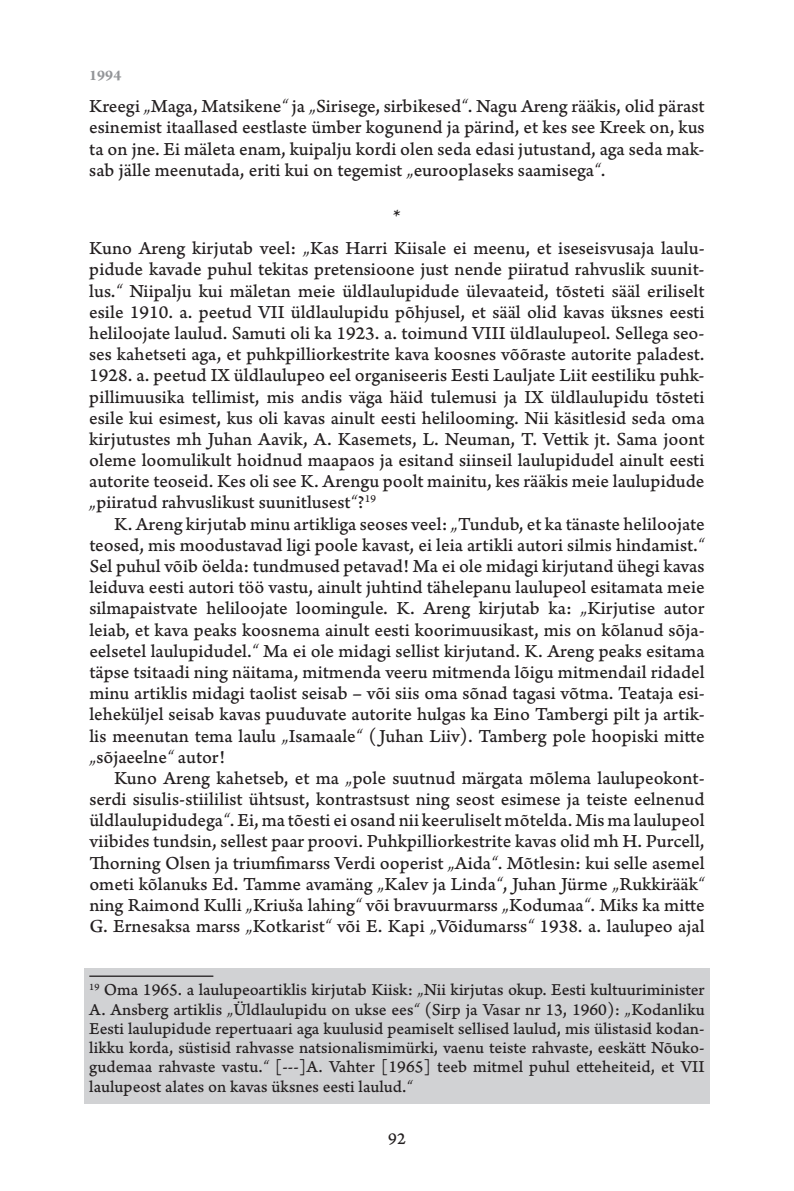
<style>
.page{position:relative;width:794px;height:1191px;background:#fff}
.page>*{position:absolute;margin:0;border:0;box-sizing:border-box;transform-origin:0 0}
.t1{font:19.25px/21.2px "Arno Pro Caption";color:#231f20;text-align:justify}
.t2{font:17.5px/19.2px "Arno Pro Caption";color:#231f20;text-align:justify}
.t3{font:700 15.75px "Arno Pro";color:#939598}
.s1{font-family:"Arno Pro";font-style:italic}
</style>
<div class="page">
<div style="left:84px;top:967px;width:625px;height:136px;background:#d1d2d4"></div>
<hr style="left:89px;top:975px;width:124px;height:1px;background:#231f20">
<p class="t3" style="left:89px;top:66px;width:34px">1994</p>
<p class="t1" style="left:89px;top:97px;width:617px">Kreegi <span class="s1">„</span>Maga, Matsikene<span class="s1">“</span> ja <span class="s1">„</span>Sirisege, sirbikesed<span class="s1">“</span>. Nagu Areng rääkis, olid pärast esinemist itaallased eestlaste ümber kogunend ja pärind, et kes see Kreek on, kus ta on jne. Ei mäleta enam, kuipalju kordi olen seda edasi jutustand, aga seda mak&shy;sab jälle meenutada, eriti kui on tegemist <span class="s1">„</span>eurooplaseks saamisega<span class="s1">“</span>.</p>
<p class="t1" style="left:89px;top:203px;width:617px;line-height:31.2px;text-align:center">*<br>Kuno Areng kirjutab veel: <span class="s1">„</span>Kas Harri Kiisale ei meenu, et iseseisvusaja laulu-</p>
<p class="t1" style="left:89px;top:260px;width:617px">pidude kavade puhul tekitas pretensioone just nende piiratud rahvuslik suunit&shy;lus.<span class="s1">“</span> Niipalju kui mäletan meie üldlaulupidude ülevaateid, tõsteti sääl eriliselt esile 1910. a. peetud VII üldlaulupidu põhjusel, et sääl olid kavas üksnes eesti heliloojate laulud. Samuti oli ka 1923. a. toimund VIII üldlaulupeol. Sellega seo&shy;ses kahetseti aga, et puhkpilliorkestrite kava koosnes võõraste autorite paladest.<br>1928. a. peetud IX üldlaulupeo eel organiseeris Eesti Lauljate Liit eestiliku puhk&shy;pillimuusika tellimist, mis andis väga häid tulemusi ja IX üldlaulupidu tõsteti esile kui esimest, kus oli kavas ainult eesti helilooming. Nii käsitlesid seda oma kirjutustes mh Juhan Aavik, A. Kasemets, L. Neuman, T. Vettik jt. Sama joont oleme loomulikult hoidnud maapaos ja esitand siinseil laulupidudel ainult eesti autorite teoseid. Kes oli see K. Arengu poolt mainitu, kes rääkis meie laulupidude <span class="s1">„</span>piiratud rahvuslikust suunitlusest<span class="s1">“</span>?<sup>19</sup></p>
<p class="t1" style="left:89px;top:514px;width:617px;text-indent:25px">K. Areng kirjutab minu artikliga seoses veel: <span class="s1">„</span>Tundub, et ka tänaste heliloojate teosed, mis moodustavad ligi poole kavast, ei leia artikli autori silmis hindamist.<span class="s1">“ </span>Sel puhul võib öelda: tundmused petavad! Ma ei ole midagi kirjutand ühegi kavas leiduva eesti autori töö vastu, ainult juhtind tähelepanu laulupeol esitamata meie silmapaistvate heliloojate loomingule. K. Areng kirjutab ka: <span class="s1">„</span>Kirjutise autor leiab, et kava peaks koosnema ainult eesti koorimuusikast, mis on kõlanud sõja&shy;eelsetel laulupidudel.<span class="s1">“</span> Ma ei ole midagi sellist kirjutand. K. Areng peaks esitama täpse tsitaadi ning näitama, mitmenda veeru mitmenda lõigu mitmendail ridadel minu artiklis midagi taolist seisab – või siis oma sõnad tagasi võtma. Teataja esi&shy;leheküljel seisab kavas puuduvate autorite hulgas ka Eino Tambergi pilt ja artik&shy;lis meenutan tema laulu <span class="s1">„</span>Isamaale<span class="s1">“</span> ( Juhan Liiv). Tamberg pole hoopiski mitte <span class="s1">„</span>sõjaeelne<span class="s1">“</span> autor!</p>
<p class="t1" style="left:89px;top:768px;width:617px;text-indent:25px">Kuno Areng kahetseb, et ma <span class="s1">„</span>pole suutnud märgata mõlema laulupeokont&shy;serdi sisulis-stiililist ühtsust, kontrastsust ning seost esimese ja teiste eelnenud üldlaulupidudega<span class="s1">“</span>. Ei, ma tõesti ei osand nii keeruliselt mõtelda. Mis ma laulupeol viibides tundsin, sellest paar proovi. Puhkpilliorkestrite kavas olid mh H. Purcell, Thorning Olsen ja triumfimarss Verdi ooperist <span class="s1">„</span>Aida<span class="s1">“</span>. Mõtlesin: kui selle asemel ometi kõlanuks Ed. Tamme avamäng <span class="s1">„</span>Kalev ja Linda<span class="s1">“</span>, Juhan Jürme <span class="s1">„</span>Rukkirääk<span class="s1">“ </span>ning Raimond Kulli <span class="s1">„</span>Kriuša lahing<span class="s1">“</span> või bravuurmarss <span class="s1">„</span>Kodumaa<span class="s1">“</span>. Miks ka mitte G. Ernesaksa marss <span class="s1">„</span>Kotkarist<span class="s1">“</span> või E. Kapi <span class="s1">„</span>Võidumarss<span class="s1">“</span> 1938. a. laulupeo ajal</p>
<p class="t2" style="left:89px;top:981px;width:617px"><sup>19</sup> Oma 1965. a laulupeoartiklis kirjutab Kiisk: <span class="s1">„</span>Nii kirjutas okup. Eesti kultuuriminister A. Ansberg artiklis <span class="s1">„</span>Üldlaulupidu on ukse ees<span class="s1">“</span> (Sirp ja Vasar nr 13, 1960): <span class="s1">„</span>Kodanliku Eesti laulupidude repertuaari aga kuulusid peamiselt sellised laulud, mis ülistasid kodan&shy;likku korda, süstisid rahvasse natsionalismimürki, vaenu teiste rahvaste, eeskätt Nõuko&shy;gudemaa rahvaste vastu.<span class="s1">“</span> [---]A. Vahter [1965] teeb mitmel puhul etteheiteid, et VII laulupeost alates on kavas üksnes eesti laulud.<span class="s1">“</span></p>
<p class="t2" style="left:388px;top:1130px;width:19px">92</p>
</div>
